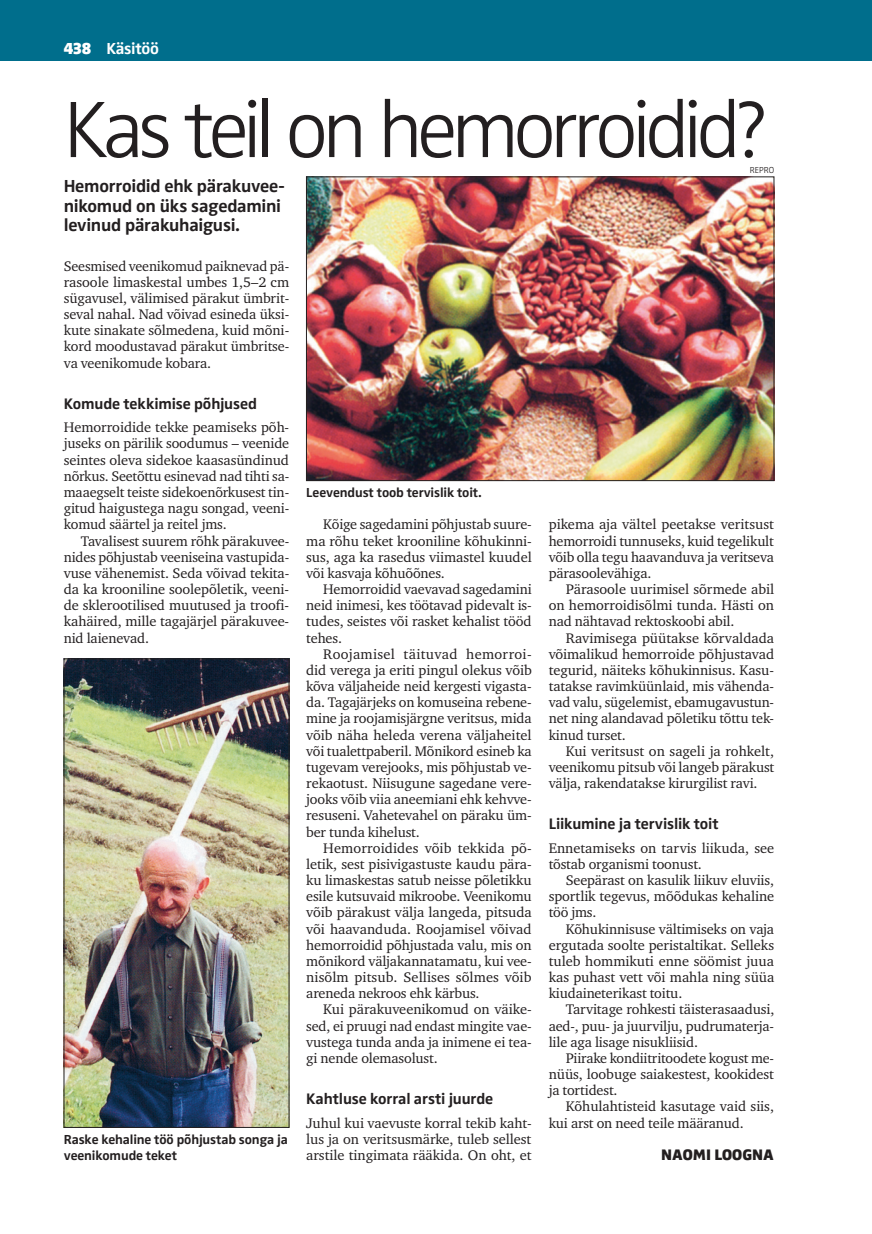
<style>
.page{position:relative;width:872px;height:1234px;background:#fff}
.page>*{position:absolute;margin:0;border:0;box-sizing:border-box;transform-origin:0 0}
.t1{font:300 82.5px "Zwo Pro";letter-spacing:-.07em;color:#231f20}
.t2{font:700 18px/19.5px "Zwo Pro";letter-spacing:-.015em;color:#231f20}
.t3{font:700 16.5px "Zwo Pro";letter-spacing:-.02em;color:#fff}
.t4{font:700 15.75px "Zwo Pro";letter-spacing:-.01em;color:#231f20}
.t5{font:900 15.75px "Zwo Pro";color:#231f20}
.t6{font:14.25px/16.2px "Charter ITC";letter-spacing:-.01em;color:#231f20;text-align:justify}
.t7{font:700 13.5px/16.2px "Zwo Pro";letter-spacing:-.01em;color:#231f20}
.t8{font:300 9px "Zwo Pro";color:#231f20}
.s1{font-weight:900}
</style>
<div class="page">
<div style="left:0;top:0;width:872px;height:60px;background:#006e8c"></div>
<img style="left:308px;top:179px;width:464px;height:299px">
<div style="left:306px;top:177px;width:468px;height:303px;border:1px solid #231f20"></div>
<img style="left:66px;top:660px;width:221px;height:465px">
<div style="left:64px;top:658px;width:225px;height:469px;border:1px solid #231f20"></div>
<p class="t3" style="left:64px;top:39px;width:97px"><span class="s1">438</span> Käsitöö</p>
<h1 class="t1" style="left:64px;top:82px;width:706px">Kas teil on hemorroidid?</h1>
<p class="t2" style="left:64px;top:177px;width:223px">Hemorroidid ehk pärakuvee&shy;nikomud on üks sagedamini levinud pärakuhaigusi.</p>
<p class="t6" style="left:64px;top:257px;width:227px">Seesmised veenikomud paiknevad pä&shy;rasoole limaskestal umbes 1,5–2 cm sügavusel, välimised pärakut ümbrit&shy;seval nahal. Nad võivad esineda üksi&shy;kute sinakate sõlmedena, kuid mõni&shy;kord moodustavad pärakut ümbritse&shy;va veenikomude kobara.</p>
<p class="t4" style="left:64px;top:394px;width:195px">Komude tekkimise põhjused</p>
<p class="t6" style="left:64px;top:419px;width:227px">Hemorroidide tekke peamiseks põh&shy;juseks on pärilik soodumus – veenide seintes oleva sidekoe kaasasündinud nõrkus. Seetõttu esinevad nad tihti sa&shy;maaegselt teiste sidekoenõrkusest tin&shy;gitud haigustega nagu songad, veeni&shy;komud säärtel ja reitel jms.</p>
<p class="t6" style="left:64px;top:532px;width:227px;text-indent:17px">Tavalisest suurem rõhk pärakuvee&shy;nides põhjustab veeniseina vastupida&shy;vuse vähenemist. Seda võivad tekita&shy;da ka krooniline soolepõletik, veeni&shy;de sklerootilised muutused ja troofi&shy;kahäired, mille tagajärjel pärakuvee&shy;nid laienevad.</p>
<p class="t7" style="left:64px;top:1131px;width:226px">Raske kehaline töö põhjustab songa ja veenikomude teket</p>
<p class="t8" style="left:749px;top:165px;width:26px">REPRO</p>
<p class="t7" style="left:306px;top:484px;width:177px">Leevendust toob tervislik toit.</p>
<p class="t6" style="left:306px;top:516px;width:227px;text-indent:17px">Kõige sagedamini põhjustab suure&shy;ma rõhu teket krooniline kõhukinni&shy;sus, aga ka rasedus viimastel kuudel või kasvaja kõhuõõnes.</p>
<p class="t6" style="left:306px;top:581px;width:227px;text-indent:17px">Hemorroidid vaevavad sagedamini neid inimesi, kes töötavad pidevalt is&shy;tudes, seistes või rasket kehalist tööd tehes.</p>
<p class="t6" style="left:306px;top:645px;width:227px;text-indent:17px">Roojamisel täituvad hemorroi&shy;did verega ja eriti pingul olekus võib kõva väljaheide neid kergesti vigasta&shy;da. Tagajärjeks on komuseina rebene&shy;mine ja roojamisjärgne veritsus, mida võib näha heleda verena väljaheitel või tualettpaberil. Mõnikord esineb ka tugevam verejooks, mis põhjustab ve&shy;rekaotust. Niisugune sagedane vere&shy;jooks võib viia aneemiani ehk kehvve&shy;resuseni. Vahetevahel on päraku üm&shy;ber tunda kihelust.</p>
<p class="t6" style="left:306px;top:839px;width:227px;text-indent:17px">Hemorroidides võib tekkida põ&shy;letik, sest pisivigastuste kaudu pära&shy;ku limaskestas satub neisse põletikku esile kutsuvaid mikroobe. Veenikomu võib pärakust välja langeda, pitsuda või haavanduda. Roojamisel võivad hemorroidid põhjustada valu, mis on mõnikord väljakannatamatu, kui vee&shy;nisõlm pitsub. Sellises sõlmes võib areneda nekroos ehk kärbus.</p>
<p class="t6" style="left:306px;top:1001px;width:227px;text-indent:17px">Kui pärakuveenikomud on väike&shy;sed, ei pruugi nad endast mingite vae&shy;vustega tunda anda ja inimene ei tea&shy;gi nende olemasolust.</p>
<p class="t4" style="left:306px;top:1089px;width:188px">Kahtluse korral arsti juurde</p>
<p class="t6" style="left:306px;top:1114px;width:227px">Juhul kui vaevuste korral tekib kaht&shy;lus ja on veritsusmärke, tuleb sellest arstile tingimata rääkida. On oht, et</p>
<p class="t6" style="left:549px;top:516px;width:227px">pikema aja vältel peetakse veritsust hemorroidi tunnuseks, kuid tegelikult võib olla tegu haavanduva ja veritseva pärasoolevähiga.</p>
<p class="t6" style="left:549px;top:581px;width:227px;text-indent:17px">Pärasoole uurimisel sõrmede abil on hemorroidisõlmi tunda. Hästi on nad nähtavad rektoskoobi abil.</p>
<p class="t6" style="left:549px;top:629px;width:227px;text-indent:17px">Ravimisega püütakse kõrvaldada võimalikud hemorroide põhjustavad tegurid, näiteks kõhukinnisus. Kasu&shy;tatakse ravimküünlaid, mis vähenda&shy;vad valu, sügelemist, ebamugavustun&shy;net ning alandavad põletiku tõttu tek&shy;kinud turset.</p>
<p class="t6" style="left:549px;top:742px;width:227px;text-indent:17px">Kui veritsust on sageli ja rohkelt, veenikomu pitsub või langeb pärakust välja, rakendatakse kirurgilist ravi.</p>
<p class="t4" style="left:549px;top:814px;width:171px">Liikumine ja tervislik toit</p>
<p class="t6" style="left:549px;top:839px;width:227px">Ennetamiseks on tarvis liikuda, see tõstab organismi toonust.</p>
<p class="t6" style="left:549px;top:871px;width:227px;text-indent:17px">Seepärast on kasulik liikuv eluviis, sportlik tegevus, mõõdukas kehaline töö jms.</p>
<p class="t6" style="left:549px;top:920px;width:227px;text-indent:17px">Kõhukinnisuse vältimiseks on vaja ergutada soolte peristaltikat. Selleks tuleb hommikuti enne söömist juua kas puhast vett või mahla ning süüa kiudaineterikast toitu.</p>
<p class="t6" style="left:549px;top:1001px;width:227px;text-indent:17px">Tarvitage rohkesti täisterasaadusi, aed-, puu- ja juurvilju, pudrumaterja&shy;lile aga lisage nisukliisid.</p>
<p class="t6" style="left:549px;top:1049px;width:227px;text-indent:17px">Piirake kondiitritoodete kogust me&shy;nüüs, loobuge saiakestest, kookidest ja tortidest.</p>
<p class="t6" style="left:549px;top:1098px;width:227px;text-indent:17px">Kõhulahtisteid kasutage vaid siis, kui arst on need teile määranud.</p>
<p class="t5" style="left:661px;top:1144px;width:114px">NAOMI LOOGNA</p>
</div>
